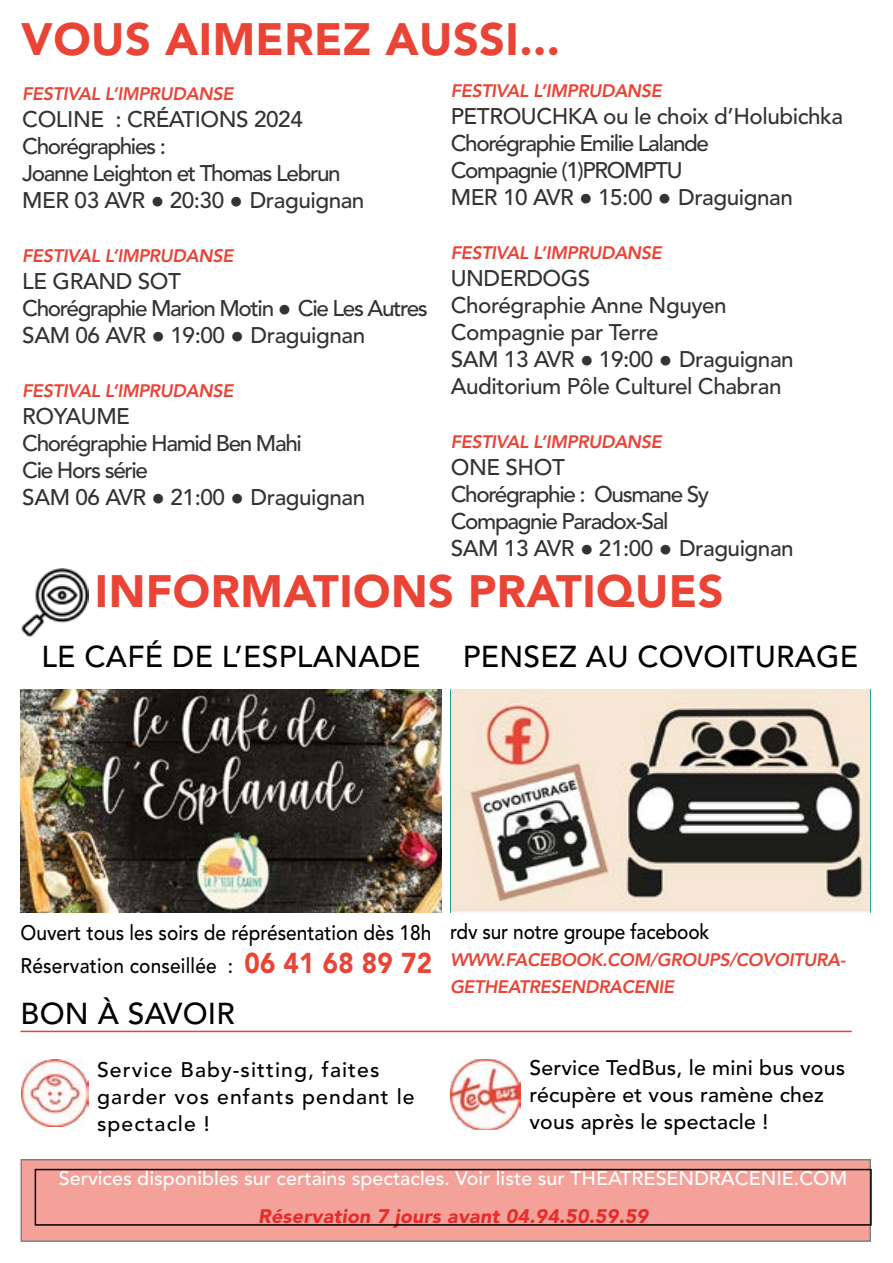
<style>
.page{position:relative;width:893px;height:1263px;background:#fff}
.page>*{position:absolute;margin:0;border:0;box-sizing:border-box;transform-origin:0 0}
.t1{font:900 45px "Avenir LT Pro";letter-spacing:.01em;color:#e94436}
.t2{font:500 30px "Avenir LT Pro";letter-spacing:.01em;color:#000}
.t3{font:500 22.5px/27px "Avenir LT Pro";letter-spacing:-.06em;color:#333}
.t4{font:500 22.5px/27px "Avenir LT Pro";letter-spacing:-.02em;color:#333}
.t5{font:500 21px/27px "Avenir LT Pro";letter-spacing:.01em;color:#000}
.t6{font:500 21px/33px "Avenir LT Pro";letter-spacing:.01em;color:#000;scale:.91 1}
.t7{font:500 21px/27px "Avenir LT Pro";letter-spacing:.05em;color:#000}
.t8{font:500 21px "Avenir LT Pro";letter-spacing:-.01em;color:#000;scale:.91 1}
.t9{font:500 19.5px "Avenir LT Pro";color:#fff}
.t10{font:italic 900 19.5px "Avenir LT Pro";letter-spacing:.01em;color:#e62d2b}
.t11{font:italic 800 18px/27px "Avenir LT Pro";letter-spacing:-.02em;color:#e94436}
.s1{font-family:"Arial";font-weight:900}
.s2{font-weight:900;font-size:28.5px;color:#e94436}
</style>
<div class="page">
<img style="left:21px;top:569px;width:68px;height:68px">
<img style="left:22px;top:1059px;width:67px;height:67px">
<img style="left:450px;top:1059px;width:71px;height:71px">
<div style="left:21px;top:1160px;width:849px;height:81px;background:#f4a19a"></div>
<div style="left:35px;top:1169px;width:837px;height:57px;border:2px solid #000"></div>
<img style="left:451px;top:689px;width:418px;height:223px">
<img style="left:21px;top:689px;width:420px;height:223px">
<hr style="left:21px;top:1031px;width:831px;height:1px;background:#e94436">
<h1 class="t1" style="left:21px;top:12px;width:540px">VOUS AIMEREZ AUSSI...</h1>
<p class="t11" style="left:22px;top:80px;width:213px">FESTIVAL L’IMPRUDANSE</p>
<p class="t3" style="left:22px;top:106px;width:344px">COLINE : CRÉATIONS 2024<br>Chorégraphies :<br>Joanne Leighton et Thomas Lebrun<br>MER 03 AVR <span class="s1">●</span> 20:30 <span class="s1">●</span> Draguignan</p>
<p class="t11" style="left:22px;top:242px;width:213px">FESTIVAL L’IMPRUDANSE</p>
<p class="t3" style="left:22px;top:268px;width:407px">LE GRAND SOT<br>Chorégraphie Marion Motin <span class="s1">●</span> Cie Les Autres<br>SAM 06 AVR <span class="s1">●</span> 19:00 <span class="s1">●</span> Draguignan</p>
<p class="t11" style="left:22px;top:377px;width:213px">FESTIVAL L’IMPRUDANSE</p>
<p class="t3" style="left:22px;top:403px;width:344px">ROYAUME<br>Chorégraphie Hamid Ben Mahi<br>Cie Hors série<br>SAM 06 AVR <span class="s1">●</span> 21:00 <span class="s1">●</span> Draguignan</p>
<p class="t11" style="left:451px;top:77px;width:213px">FESTIVAL L’IMPRUDANSE</p>
<p class="t4" style="left:451px;top:103px;width:394px">PETROUCHKA ou le choix d’Holubichka<br>Chorégraphie Emilie Lalande<br>Compagnie (1)PROMPTU<br>MER 10 AVR <span class="s1">●</span> 15:00 <span class="s1">●</span> Draguignan</p>
<p class="t11" style="left:451px;top:239px;width:213px">FESTIVAL L’IMPRUDANSE</p>
<p class="t4" style="left:451px;top:265px;width:344px">UNDERDOGS<br>Chorégraphie Anne Nguyen<br>Compagnie par Terre<br>SAM 13 AVR <span class="s1">●</span> 19:00 <span class="s1">●</span> Draguignan<br>Auditorium Pôle Culturel Chabran</p>
<p class="t11" style="left:451px;top:428px;width:213px">FESTIVAL L’IMPRUDANSE</p>
<p class="t3" style="left:451px;top:454px;width:344px">ONE SHOT<br>Chorégraphie : Ousmane Sy<br>Compagnie Paradox-Sal<br>SAM 13 AVR <span class="s1">●</span> 21:00 <span class="s1">●</span> Draguignan</p>
<h1 class="t1" style="left:95px;top:564px;width:630px">INFORMATIONS PRATIQUES</h1>
<h2 class="t2" style="left:41px;top:639px;width:381px">LE CAFÉ DE L’ESPLANADE</h2>
<h2 class="t2" style="left:463px;top:639px;width:397px">PENSEZ AU COVOITURAGE</h2>
<p class="t6" style="left:21px;top:916px;width:454px">Ouvert tous les soirs de réprésentation dès 18h<br>Réservation conseillée : <span class="s2">06 41 68 89 72</span></p>
<p class="t8" style="left:450px;top:919px;width:287px">rdv sur notre groupe facebook</p>
<p class="t11" style="left:450px;top:946px;width:397px">WWW.FACEBOOK.COM/GROUPS/COVOITURA-<br>GETHEATRESENDRACENIE</p>
<h2 class="t2" style="left:21px;top:996px;width:216px">BON À SAVOIR</h2>
<p class="t7" style="left:97px;top:1057px;width:319px">Service Baby-sitting, faites garder vos enfants pendant le spectacle !</p>
<p class="t5" style="left:529px;top:1054px;width:317px">Service TedBus, le mini bus vous récupère et vous ramène chez vous après le spectacle !</p>
<p class="t9" style="left:59px;top:1167px;width:790px">Services disponibles sur certains spectacles. Voir liste sur THEATRESENDRACENIE.COM</p>
<p class="t10" style="left:258px;top:1204px;width:392px">Réservation 7 jours avant 04.94.50.59.59</p>
</div>
